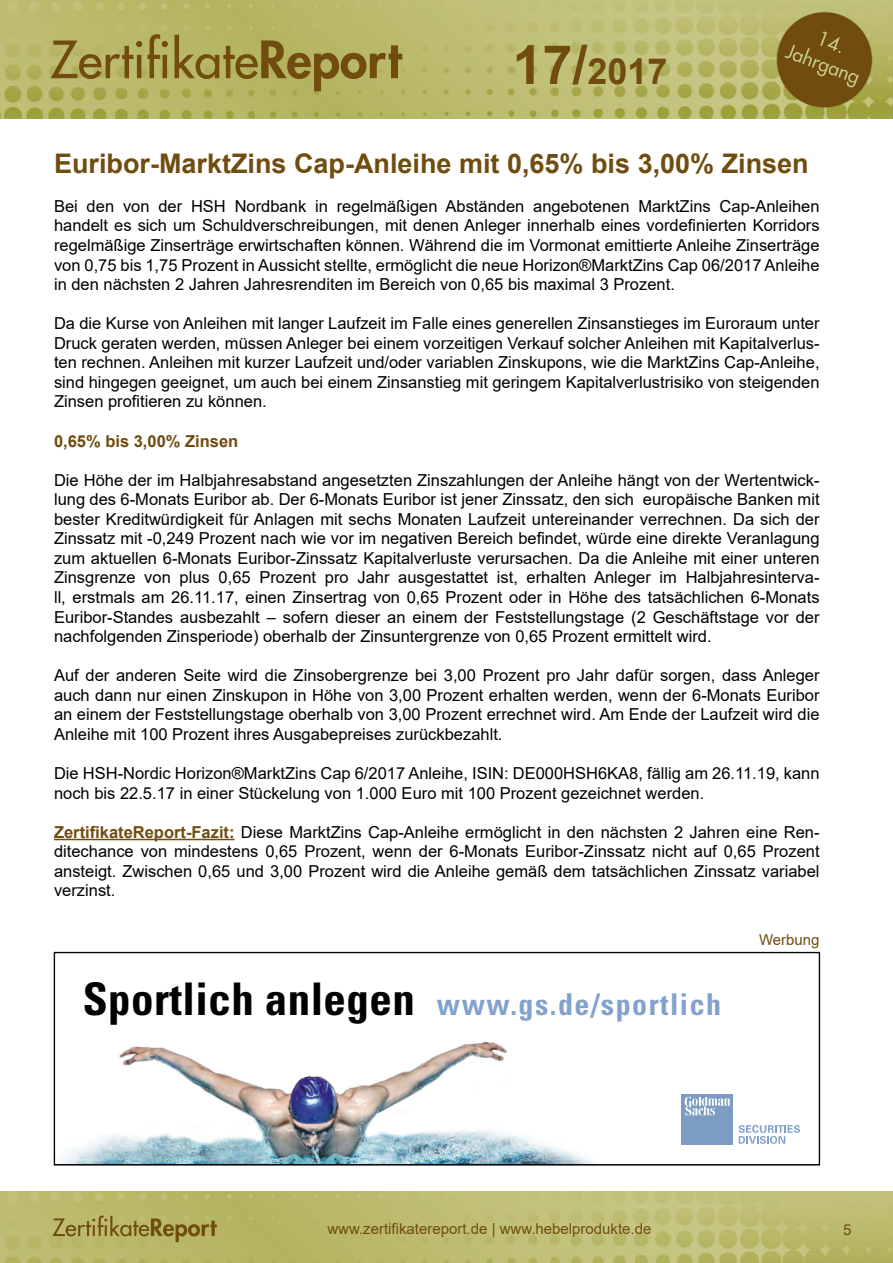
<style>
.page{position:relative;width:893px;height:1263px;background:#fff}
.page>*{position:absolute;margin:0;border:0;box-sizing:border-box;transform-origin:0 0}
.t1{font:700 36px "Arial";color:#704d0f}
.t2{font:700 condensed 30px "Univers";letter-spacing:.05em;color:#82a1cc}
.t3{font:700 27px "Arial";color:#704d0f}
.t4{font:16.5px/19.5px "Arial";color:#000;text-align:justify}
.t5{font:700 16.5px "Arial";color:#704d0f}
.t6{font:15px "Arial";color:#704d0f}
.s1{font-size:54px}
.s2{font-weight:700;color:#704d0f}
.s3{font-size:45px;color:#000}
</style>
<div class="page">
<img style="left:0;top:1192px;width:893px;height:71px">
<img style="left:0;top:0;width:893px;height:119px">
<hr style="left:54px;top:839px;width:181px;height:1px;background:#704d0f">
<img style="left:60px;top:1041px;width:679px;height:122px">
<div style="left:682px;top:1094px;width:51px;height:51px;background:#7d9cc4"></div>
<svg style="left:685px;top:1097px;width:45px;height:18px"></svg>
<svg style="left:739px;top:1125px;width:61px;height:19px"></svg>
<div style="left:54px;top:952px;width:766px;height:213px;border:1px solid #000"></div>
<h1 class="t1" style="left:512px;top:46px;width:157px"><span class="s1">17/</span>2017</h1>
<h3 class="t3" style="left:54px;top:144px;width:756px">Euribor-MarktZins Cap-Anleihe mit 0,65% bis 3,00% Zinsen</h3>
<p class="t4" style="left:54px;top:196px;width:767px">Bei den von der HSH Nordbank in regelmäßigen Abständen angebotenen MarktZins Cap-Anleihen handelt es sich um Schuldverschreibungen, mit denen Anleger innerhalb eines vordefinierten Korridors regelmäßige Zinserträge erwirtschaften können. Während die im Vormonat emittierte Anleihe Zinserträge von 0,75 bis 1,75 Prozent in Aussicht stellte, ermöglicht die neue Horizon®MarktZins Cap 06/2017 Anleihe in den nächsten 2 Jahren Jahresrenditen im Bereich von 0,65 bis maximal 3 Prozent.</p>
<p class="t4" style="left:54px;top:314px;width:767px">Da die Kurse von Anleihen mit langer Laufzeit im Falle eines generellen Zinsanstieges im Euroraum unter Druck geraten werden, müssen Anleger bei einem vorzeitigen Verkauf solcher Anleihen mit Kapitalverlus&shy;ten rechnen. Anleihen mit kurzer Laufzeit und/oder variablen Zinskupons, wie die MarktZins Cap-Anleihe, sind hingegen geeignet, um auch bei einem Zinsanstieg mit geringem Kapitalverlustrisiko von steigenden Zinsen profitieren zu können.</p>
<p class="t5" style="left:54px;top:429px;width:186px">0,65% bis 3,00% Zinsen</p>
<p class="t4" style="left:54px;top:470px;width:767px">Die Höhe der im Halbjahresabstand angesetzten Zinszahlungen der Anleihe hängt von der Wertentwick&shy;lung des 6-Monats Euribor ab. Der 6-Monats Euribor ist jener Zinssatz, den sich europäische Banken mit bester Kreditwürdigkeit für Anlagen mit sechs Monaten Laufzeit untereinander verrechnen. Da sich der Zinssatz mit -0,249 Prozent nach wie vor im negativen Bereich befindet, würde eine direkte Veranlagung zum aktuellen 6-Monats Euribor-Zinssatz Kapitalverluste verursachen. Da die Anleihe mit einer unteren Zinsgrenze von plus 0,65 Prozent pro Jahr ausgestattet ist, erhalten Anleger im Halbjahresinterva&shy;ll, erstmals am 26.11.17, einen Zinsertrag von 0,65 Prozent oder in Höhe des tatsächlichen 6-Monats Euribor-Standes ausbezahlt – sofern dieser an einem der Feststellungstage (2 Geschäftstage vor der nachfolgenden Zinsperiode) oberhalb der Zinsuntergrenze von 0,65 Prozent ermittelt wird.</p>
<p class="t4" style="left:54px;top:665px;width:767px">Auf der anderen Seite wird die Zinsobergrenze bei 3,00 Prozent pro Jahr dafür sorgen, dass Anleger auch dann nur einen Zinskupon in Höhe von 3,00 Prozent erhalten werden, wenn der 6-Monats Euribor an einem der Feststellungstage oberhalb von 3,00 Prozent errechnet wird. Am Ende der Laufzeit wird die Anleihe mit 100 Prozent ihres Ausgabepreises zurückbezahlt.</p>
<p class="t4" style="left:54px;top:763px;width:767px">Die HSH-Nordic Horizon®MarktZins Cap 6/2017 Anleihe, ISIN: DE000HSH6KA8, fällig am 26.11.19, kann noch bis 22.5.17 in einer Stückelung von 1.000 Euro mit 100 Prozent gezeichnet werden.</p>
<p class="t4" style="left:54px;top:822px;width:767px"><span class="s2">ZertifikateReport-Fazit:</span> Diese MarktZins Cap-Anleihe ermöglicht in den nächsten 2 Jahren eine Ren&shy;ditechance von mindestens 0,65 Prozent, wenn der 6-Monats Euribor-Zinssatz nicht auf 0,65 Prozent ansteigt. Zwischen 0,65 und 3,00 Prozent wird die Anleihe gemäß dem tatsächlichen Zinssatz variabel verzinst.</p>
<h2 class="t2" style="left:83px;top:985px;width:640px"><span class="s3">Sportlich anlegen</span> www.gs.de/sportlich</h2>
<p class="t6" style="left:759px;top:930px;width:62px">Werbung</p>
<p class="t6" style="left:327px;top:1218px;width:326px">www.zertifikatereport.de | www.hebelprodukte.de</p>
<p class="t6" style="left:843px;top:1219px;width:10px">5</p>
</div>
